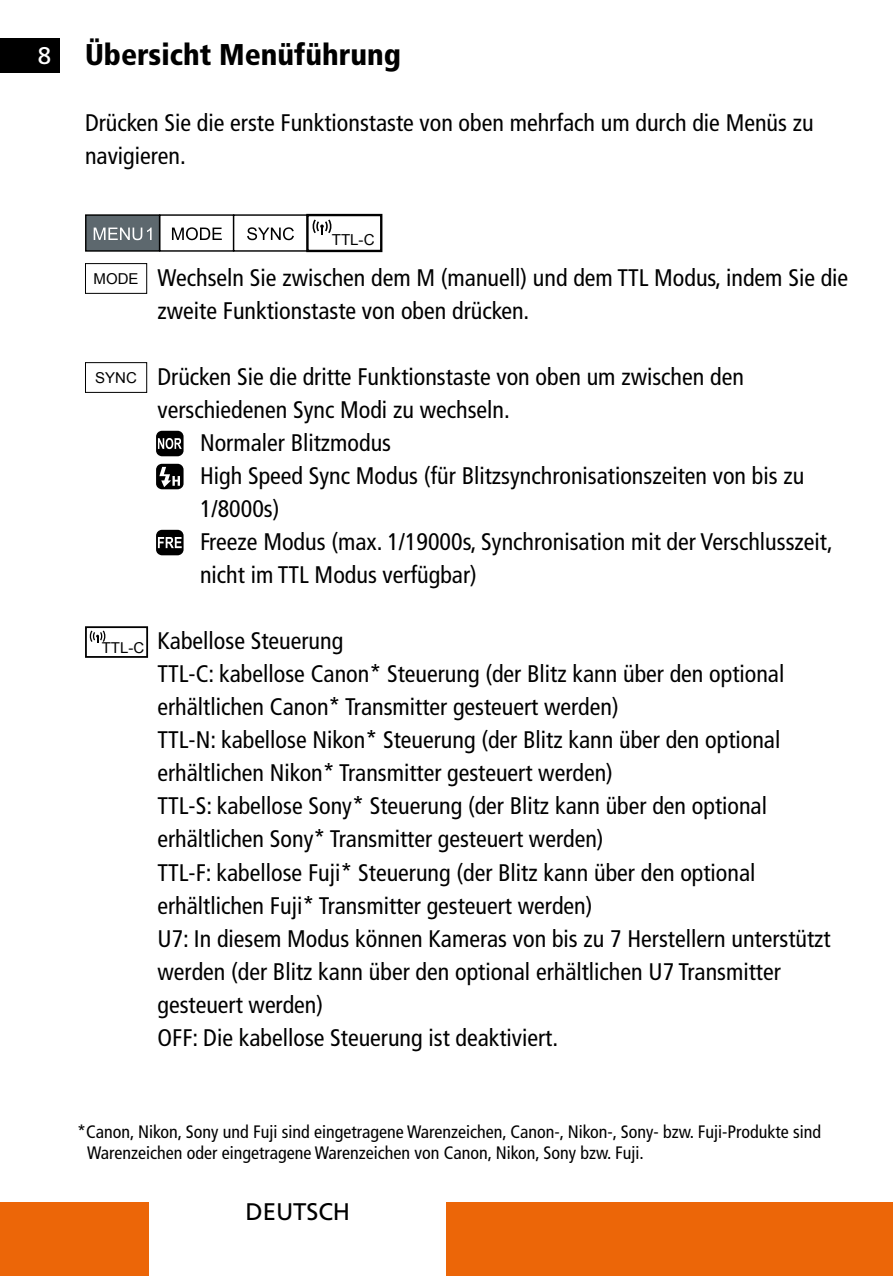
<style>
.page{position:relative;width:893px;height:1276px;background:#fff}
.page>*{position:absolute;margin:0;border:0;box-sizing:border-box;transform-origin:0 0}
.t1{font:900 condensed 30px "Frutiger LT";color:#000}
.t2{font:condensed 24px/33px "Frutiger LT";color:#000}
.t3{font:24px "Frutiger LT";letter-spacing:-.005em;color:#000}
.t4{font:24px "Frutiger LT";color:#fff}
.t5{font:condensed 18px/21.6px "Frutiger LT";color:#000}
.t6{font:15px "Arial";color:#000}
</style>
<div class="page">
<div style="left:0;top:39px;width:60px;height:34px;background:#000"></div>
<div style="left:446px;top:1201px;width:447px;height:75px;background:#ec6608"></div>
<div style="left:0;top:1201px;width:149px;height:75px;background:#ec6608"></div>
<svg style="left:156px;top:530px;width:28px;height:25px"></svg>
<div style="left:86px;top:215px;width:74px;height:36px;background:#5d686e"></div>
<div style="left:85px;top:214px;width:75px;height:38px;border:1px solid #000"></div>
<div style="left:159px;top:214px;width:75px;height:38px;border:1px solid #000"></div>
<div style="left:233px;top:214px;width:75px;height:38px;border:1px solid #000"></div>
<svg style="left:94px;top:227px;width:58px;height:13px"></svg>
<svg style="left:172px;top:227px;width:50px;height:13px"></svg>
<svg style="left:247px;top:227px;width:47px;height:13px"></svg>
<div style="left:306px;top:214px;width:76px;height:38px;border:2px solid #000"></div>
<svg style="left:313px;top:219px;width:18px;height:16px"></svg>
<div style="left:85px;top:626px;width:63px;height:32px;border:2px solid #000"></div>
<svg style="left:90px;top:630px;width:15px;height:13px"></svg>
<svg style="left:156px;top:431px;width:28px;height:25px"></svg>
<svg style="left:156px;top:464px;width:28px;height:25px"></svg>
<div style="left:85px;top:263px;width:62px;height:31px;border:1px solid #000"></div>
<div style="left:85px;top:362px;width:62px;height:31px;border:1px solid #000"></div>
<p class="t4" style="left:38px;top:42px;width:15px">8</p>
<p class="t1" style="left:85px;top:37px;width:317px">Übersicht Menüführung</p>
<p class="t2" style="left:85px;top:106px;width:730px">Drücken Sie die erste Funktionstaste von oben mehrfach um durch die Menüs zu navigieren.</p>
<p class="t6" style="left:94px;top:269px;width:46px">MODE</p>
<p class="t6" style="left:332px;top:230px;width:44px">TTL-C</p>
<p class="t2" style="left:158px;top:262px;width:692px">Wechseln Sie zwischen dem M (manuell) und dem TTL Modus, indem Sie die zweite Funktionstaste von oben drücken.</p>
<p class="t6" style="left:95px;top:368px;width:43px">SYNC</p>
<p class="t2" style="left:158px;top:361px;width:588px">Drücken Sie die dritte Funktionstaste von oben um zwischen den</p>
<p class="t2" style="left:158px;top:394px;width:350px">verschiedenen Sync Modi zu wechseln.</p>
<p class="t2" style="left:200px;top:427px;width:193px">Normaler Blitzmodus</p>
<p class="t2" style="left:200px;top:460px;width:606px">High Speed Sync Modus (für Blitzsynchronisationszeiten von bis zu</p>
<p class="t2" style="left:200px;top:493px;width:81px">1/8000s)</p>
<p class="t2" style="left:200px;top:526px;width:634px">Freeze Modus (max. 1/19000s, Synchronisation mit der Verschlusszeit,</p>
<p class="t2" style="left:200px;top:559px;width:278px">nicht im TTL Modus verfügbar)</p>
<p class="t6" style="left:102px;top:638px;width:44px">TTL-C</p>
<p class="t2" style="left:158px;top:625px;width:674px">Kabellose Steuerung<br>TTL-C: kabellose Canon* Steuerung (der Blitz kann über den optional erhältlichen Canon* Transmitter gesteuert werden)<br>TTL-N: kabellose Nikon* Steuerung (der Blitz kann über den optional erhältlichen Nikon* Transmitter gesteuert werden)<br>TTL-S: kabellose Sony* Steuerung (der Blitz kann über den optional erhältlichen Sony* Transmitter gesteuert werden)<br>TTL-F: kabellose Fuji* Steuerung (der Blitz kann über den optional erhältlichen Fuji* Transmitter gesteuert werden)<br>U7: In diesem Modus können Kameras von bis zu 7 Herstellern unterstützt werden (der Blitz kann über den optional erhältlichen U7 Transmitter gesteuert werden)<br>OFF: Die kabellose Steuerung ist deaktiviert.</p>
<p class="t5" style="left:87px;top:1120px;width:735px;text-indent:-10px">*Canon, Nikon, Sony und Fuji sind eingetragene Warenzeichen, Canon-, Nikon-, Sony- bzw. Fuji-Produkte sind<br>Warenzeichen oder eingetragene Warenzeichen von Canon, Nikon, Sony bzw. Fuji.</p>
<p class="t3" style="left:246px;top:1197px;width:106px">DEUTSCH</p>
</div>
